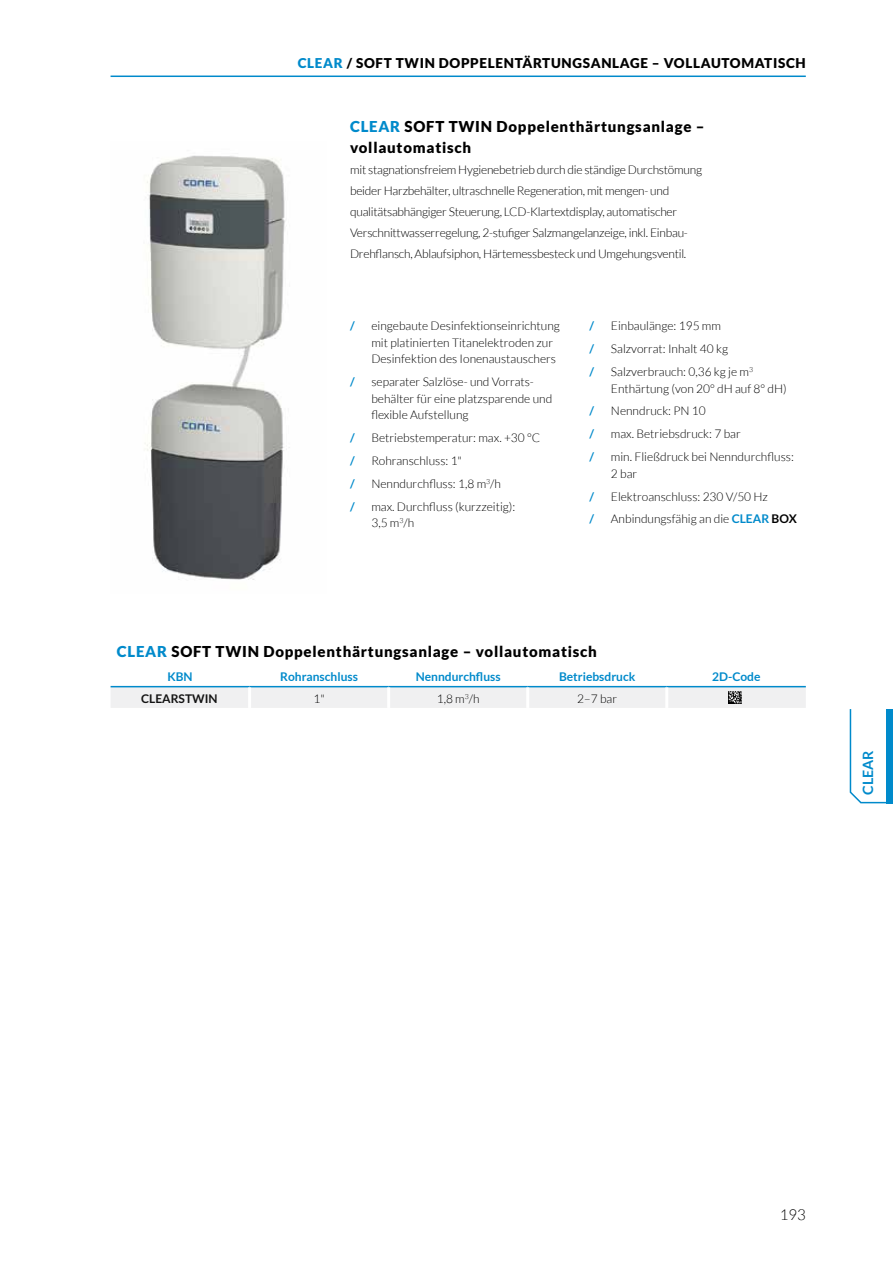
<style>
.page{position:relative;width:893px;height:1263px;background:#fff}
.page>*{position:absolute;margin:0;border:0;box-sizing:border-box;transform-origin:0 0}
.t1{font:900 15px/21px "Lato";letter-spacing:.05em;color:#000}
.t2{font:300 15px "Lato";color:#000}
.t3{font:700 14.25px "Lato";color:#008acb}
.t4{font:900 13.5px "Lato";letter-spacing:.05em;color:#000}
.t5{font:300 12px/16.5px "Lato";color:#000}
.t6{font:300 12px/21px "Lato";letter-spacing:-.02em;color:#000}
.t7{font:700 12px "Lato";color:#008acb}
.t8{font:700 12px "Lato";color:#131313}
.s1{color:#008acb}
.s2{font-weight:700;color:#008acb}
.s3{font-weight:700}
</style>
<div class="page">
<hr style="left:111px;top:76px;width:695px;height:1px;background:#008acb">
<svg style="left:849px;top:709px;width:44px;height:95px"></svg>
<div style="left:887px;top:709px;width:6px;height:94px;background:#008acb"></div>
<img style="left:145px;top:155px;width:145px;height:425px">
<svg style="left:111px;top:685px;width:695px;height:23px"></svg>
<p class="t4" style="left:298px;top:56px;width:510px"><span class="s1">CLEAR</span> / SOFT TWIN DOPPELENTÄRTUNGSANLAGE – VOLLAUTOMATISCH</p>
<p class="t1" style="left:350px;top:115px;width:356px"><span class="s1">CLEAR</span> SOFT TWIN Doppelenthärtungsanlage – vollautomatisch</p>
<p class="t6" style="left:350px;top:159px;width:353px">mit stagnationsfreiem Hygienebetrieb durch die ständige Durchstömung beider Harzbehälter, ultraschnelle Regeneration, mit mengen- und qualitätsabhängiger Steuerung, LCD-Klartextdisplay, automatischer Verschnittwasserregelung, 2-stufiger Salzmangelanzeige, inkl. Einbau-Drehflansch, Ablaufsiphon, Härtemessbesteck und Umgehungsventil.</p>
<p class="t7" style="left:350px;top:319px;width:6px">/</p>
<p class="t5" style="left:371px;top:318px;width:190px">eingebaute Desinfektionseinrichtung mit platinierten Titanelektroden zur<br>Desinfektion des Ionenaustauschers</p>
<p class="t7" style="left:350px;top:375px;width:6px">/</p>
<p class="t5" style="left:371px;top:374px;width:182px">separater Salzlöse- und Vorrats&shy;behälter für eine platzsparende und flexible Aufstellung</p>
<p class="t7" style="left:350px;top:431px;width:6px">/</p>
<p class="t5" style="left:371px;top:429px;width:170px">Betriebstemperatur: max. +30 °C</p>
<p class="t7" style="left:350px;top:454px;width:6px">/</p>
<p class="t5" style="left:371px;top:452px;width:92px">Rohranschluss: 1"</p>
<p class="t7" style="left:350px;top:476px;width:6px">/</p>
<p class="t5" style="left:371px;top:475px;width:131px">Nenndurchfluss: 1,8 m<sup>3</sup>/h</p>
<p class="t7" style="left:350px;top:499px;width:6px">/</p>
<p class="t5" style="left:371px;top:498px;width:146px">max. Durchfluss (kurzzeitig):<br>3,5 m<sup>3</sup>/h</p>
<p class="t7" style="left:590px;top:319px;width:6px">/</p>
<p class="t5" style="left:611px;top:318px;width:112px">Einbaulänge: 195 mm</p>
<p class="t7" style="left:590px;top:342px;width:6px">/</p>
<p class="t5" style="left:611px;top:341px;width:119px">Salzvorrat: Inhalt 40 kg</p>
<p class="t7" style="left:590px;top:365px;width:6px">/</p>
<p class="t5" style="left:611px;top:363px;width:177px">Salzverbrauch: 0,36 kg je m<sup>3<br></sup>Enthärtung (von 20° dH auf 8° dH)</p>
<p class="t7" style="left:590px;top:404px;width:6px">/</p>
<p class="t5" style="left:611px;top:403px;width:96px">Nenndruck: PN 10</p>
<p class="t7" style="left:590px;top:427px;width:6px">/</p>
<p class="t5" style="left:611px;top:426px;width:131px">max. Betriebsdruck: 7 bar</p>
<p class="t7" style="left:590px;top:450px;width:6px">/</p>
<p class="t5" style="left:611px;top:449px;width:184px">min. Fließdruck bei Nenndurchfluss:<br>2 bar</p>
<p class="t7" style="left:590px;top:489px;width:6px">/</p>
<p class="t5" style="left:611px;top:488px;width:159px">Elektroanschluss: 230 V/50 Hz</p>
<p class="t7" style="left:590px;top:512px;width:6px">/</p>
<p class="t5" style="left:611px;top:511px;width:187px">Anbindungsfähig an die <span class="s2">CLEAR</span> <span class="s3">BOX</span></p>
<p class="t1" style="left:117px;top:640px;width:482px"><span class="s1">CLEAR</span> SOFT TWIN Doppelenthärtungsanlage – vollautomatisch</p>
<p class="t7" style="left:167px;top:670px;width:27px">KBN</p>
<p class="t7" style="left:280px;top:670px;width:79px">Rohranschluss</p>
<p class="t7" style="left:416px;top:670px;width:86px">Nenndurchfluss</p>
<p class="t7" style="left:559px;top:670px;width:78px">Betriebsdruck</p>
<p class="t7" style="left:712px;top:670px;width:50px">2D-Code</p>
<p class="t8" style="left:141px;top:691px;width:78px">CLEARSTWIN</p>
<p class="t5" style="left:313px;top:690px;width:13px">1"</p>
<p class="t5" style="left:437px;top:690px;width:44px">1,8 m<sup>3</sup>/h</p>
<p class="t5" style="left:577px;top:690px;width:41px">2–7 bar</p>
<p class="t3" style="left:860px;top:795px;width:46px;rotate:-90deg">CLEAR</p>
<p class="t2" style="left:780px;top:1207px;width:28px">193</p>
</div>
